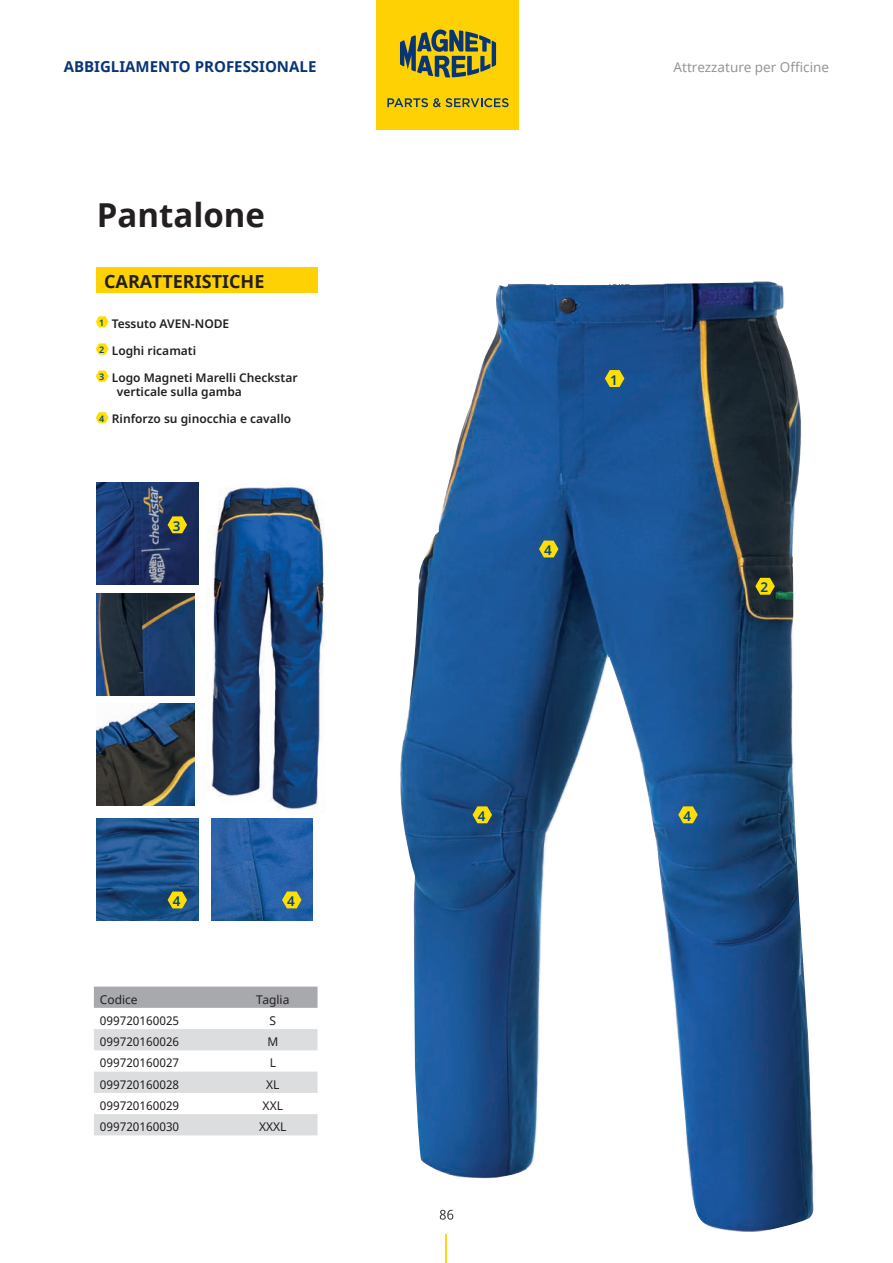
<style>
.page{position:relative;width:893px;height:1263px;background:#fff}
.page>*{position:absolute;margin:0;border:0;box-sizing:border-box;transform-origin:0 0}
.t1{font:700 33px "Noto Sans";color:#231f20}
.t2{font:700 18px "Noto Sans";color:#231f20}
.t3{font:700 15px "Noto Sans";color:#083575}
.t4{font:13.5px "Noto Sans";color:#939598}
.t5{font:600 13.5px "Noto Sans";color:#004684}
.t6{font:600 12px/14.4px "Noto Sans";color:#231f20}
.t7{font:12px "Noto Sans";color:#231f20}
.s1{font-size:9px;color:#004684}
</style>
<div class="page">
<div style="left:376px;top:0;width:143px;height:15px;background:#fed105"></div>
<div style="left:376px;top:6px;width:143px;height:124px;background:#fed105"></div>
<svg style="left:400px;top:29px;width:96px;height:48px"></svg>
<svg style="left:387px;top:98px;width:122px;height:9px"></svg>
<hr style="left:445px;top:1234px;width:2px;height:29px;background:#ffd121">
<img style="left:400px;top:281px;width:416px;height:951px">
<img style="left:97px;top:593px;width:98px;height:102px">
<img style="left:97px;top:818px;width:101px;height:102px">
<img style="left:211px;top:818px;width:102px;height:102px">
<img style="left:97px;top:704px;width:98px;height:102px">
<img style="left:196px;top:482px;width:129px;height:327px">
<img style="left:97px;top:482px;width:101px;height:102px">
<svg style="left:605px;top:370px;width:19px;height:17px"></svg>
<svg style="left:168px;top:516px;width:19px;height:17px"></svg>
<svg style="left:539px;top:541px;width:19px;height:16px"></svg>
<svg style="left:473px;top:806px;width:19px;height:17px"></svg>
<svg style="left:678px;top:806px;width:20px;height:17px"></svg>
<svg style="left:168px;top:891px;width:19px;height:17px"></svg>
<svg style="left:282px;top:891px;width:20px;height:17px"></svg>
<svg style="left:755px;top:578px;width:20px;height:17px"></svg>
<svg style="left:94px;top:986px;width:224px;height:22px;background:#aaabaf"></svg>
<svg style="left:94px;top:1029px;width:224px;height:106px"></svg>
<div style="left:96px;top:268px;width:222px;height:25px;background:#fed105"></div>
<svg style="left:96px;top:316px;width:13px;height:11px"></svg>
<svg style="left:96px;top:343px;width:13px;height:12px"></svg>
<svg style="left:96px;top:371px;width:13px;height:11px"></svg>
<svg style="left:96px;top:412px;width:13px;height:11px"></svg>
<p class="t3" style="left:64px;top:56px;width:254px">ABBIGLIAMENTO PROFESSIONALE</p>
<p class="t4" style="left:673px;top:58px;width:157px">Attrezzature per Officine</p>
<h1 class="t1" style="left:97px;top:191px;width:170px">Pantalone</h1>
<h2 class="t2" style="left:104px;top:269px;width:162px">CARATTERISTICHE</h2>
<p class="t6" style="left:99px;top:316px;width:132px"><span class="s1">1</span> Tessuto AVEN-NODE</p>
<p class="t6" style="left:99px;top:343px;width:99px"><span class="s1">2</span> Loghi ricamati</p>
<p class="t6" style="left:117px;top:371px;width:182px;text-indent:-18px"><span class="s1">3</span> Logo Magneti Marelli Checkstar verticale sulla gamba</p>
<p class="t6" style="left:99px;top:412px;width:194px"><span class="s1">4</span> Rinforzo su ginocchia e cavallo</p>
<p class="t5" style="left:173px;top:516px;width:9px">3</p>
<p class="t5" style="left:173px;top:891px;width:9px">4</p>
<p class="t5" style="left:287px;top:891px;width:9px">4</p>
<p class="t7" style="left:100px;top:991px;width:39px">Codice</p>
<p class="t7" style="left:256px;top:991px;width:35px">Taglia</p>
<p class="t7" style="left:100px;top:1012px;width:81px">099720160025</p>
<p class="t7" style="left:270px;top:1012px;width:8px">S</p>
<p class="t7" style="left:100px;top:1033px;width:81px">099720160026</p>
<p class="t7" style="left:267px;top:1033px;width:12px">M</p>
<p class="t7" style="left:100px;top:1055px;width:81px">099720160027</p>
<p class="t7" style="left:270px;top:1055px;width:8px">L</p>
<p class="t7" style="left:100px;top:1076px;width:81px">099720160028</p>
<p class="t7" style="left:266px;top:1076px;width:15px">XL</p>
<p class="t7" style="left:100px;top:1097px;width:81px">099720160029</p>
<p class="t7" style="left:263px;top:1097px;width:22px">XXL</p>
<p class="t7" style="left:100px;top:1119px;width:81px">099720160030</p>
<p class="t7" style="left:259px;top:1119px;width:29px">XXXL</p>
<p class="t5" style="left:610px;top:370px;width:9px">1</p>
<p class="t5" style="left:544px;top:541px;width:9px">4</p>
<p class="t5" style="left:760px;top:578px;width:9px">2</p>
<p class="t5" style="left:478px;top:806px;width:9px">4</p>
<p class="t5" style="left:683px;top:806px;width:9px">4</p>
</div>
